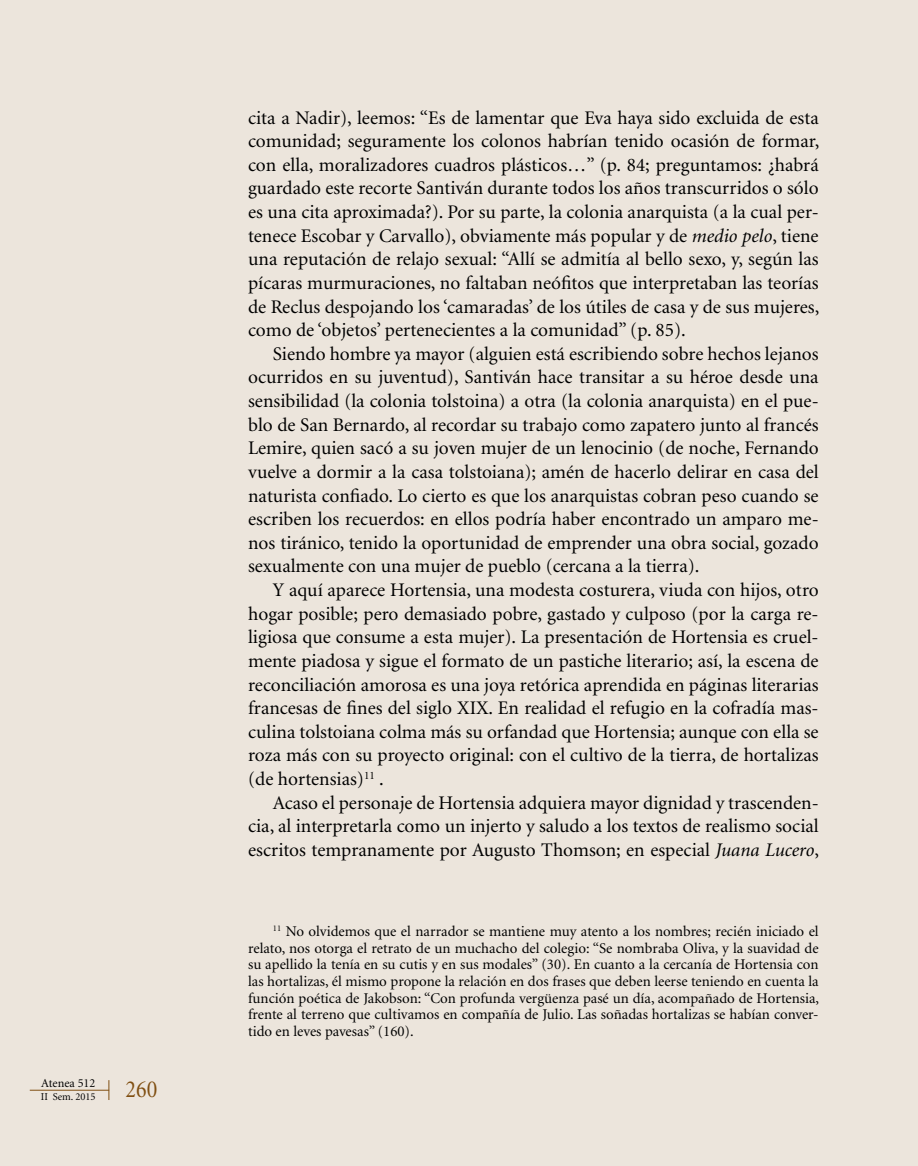
<style>
.page{position:relative;width:918px;height:1166px;background:#ece5dc}
.page>*{position:absolute;margin:0;border:0;box-sizing:border-box;transform-origin:0 0}
.t1{font:24.5px "Minion";color:#804f12;scale:.9 1}
.t2{font:19.25px/23.6px "Minion";color:#000;text-align:justify}
.t3{font:14.88px/16.6px "Minion";color:#000;text-align:justify}
.t4{font:12.25px "Minion";color:#000}
.t5{font:10.5px "Minion";color:#000}
.s1{font-style:italic}
</style>
<div class="page">
<hr style="left:30px;top:1090px;width:79px;height:1px;background:#804f12">
<svg style="left:109px;top:1080px;width:1px;height:20px"></svg>
<p class="t4" style="left:41px;top:1077px;width:56px">Atenea 512</p>
<p class="t5" style="left:41px;top:1091px;width:56px">II Sem. 2015</p>
<p class="t1" style="left:126px;top:1077px;width:37px">260</p>
<p class="t2" style="left:248px;top:106px;width:573px">cita a Nadir), leemos: “Es de lamentar que Eva haya sido excluida de esta comunidad; seguramente los colonos habrían tenido ocasión de formar, con ella, moralizadores cuadros plásticos…” (p. 84; preguntamos: ¿habrá guardado este recorte Santiván durante todos los años transcurridos o sólo es una cita aproximada?). Por su parte, la colonia anarquista (a la cual per&shy;tenece Escobar y Carvallo), obviamente más popular y de <span class="s1">medio pelo</span>, tiene una reputación de relajo sexual: “Allí se admitía al bello sexo, y, según las pícaras murmuraciones, no faltaban neófitos que interpretaban las teorías de Reclus despojando los ‘camaradas’ de los útiles de casa y de sus mujeres, como de ‘objetos’ pertenecientes a la comunidad” (p. 85).</p>
<p class="t2" style="left:248px;top:343px;width:572px;text-indent:25px">Siendo hombre ya mayor (alguien está escribiendo sobre hechos lejanos ocurridos en su juventud), Santiván hace transitar a su héroe desde una sensibilidad (la colonia tolstoina) a otra (la colonia anarquista) en el pue&shy;blo de San Bernardo, al recordar su trabajo como zapatero junto al francés Lemire, quien sacó a su joven mujer de un lenocinio (de noche, Fernando vuelve a dormir a la casa tolstoiana); amén de hacerlo delirar en casa del naturista confiado. Lo cierto es que los anarquistas cobran peso cuando se escriben los recuerdos: en ellos podría haber encontrado un amparo me&shy;nos tiránico, tenido la oportunidad de emprender una obra social, gozado sexualmente con una mujer de pueblo (cercana a la tierra).</p>
<p class="t2" style="left:248px;top:579px;width:572px;text-indent:25px">Y aquí aparece Hortensia, una modesta costurera, viuda con hijos, otro hogar posible; pero demasiado pobre, gastado y culposo (por la carga re&shy;ligiosa que consume a esta mujer). La presentación de Hortensia es cruel&shy;mente piadosa y sigue el formato de un pastiche literario; así, la escena de reconciliación amorosa es una joya retórica aprendida en páginas literarias francesas de fines del siglo XIX. En realidad el refugio en la cofradía mas&shy;culina tolstoiana colma más su orfandad que Hortensia; aunque con ella se roza más con su proyecto original: con el cultivo de la tierra, de hortalizas (de hortensias)<sup>11</sup> .</p>
<p class="t2" style="left:248px;top:791px;width:572px;text-indent:25px">Acaso el personaje de Hortensia adquiera mayor dignidad y trascenden&shy;cia, al interpretarla como un injerto y saludo a los textos de realismo social escritos tempranamente por Augusto Thomson; en especial <span class="s1">Juana Lucero</span>,</p>
<p class="t3" style="left:248px;top:923px;width:572px;text-indent:25px"><sup>11</sup> No olvidemos que el narrador se mantiene muy atento a los nombres; recién iniciado el relato, nos otorga el retrato de un muchacho del colegio: “Se nombraba Oliva, y la suavidad de su apellido la tenía en su cutis y en sus modales” (30). En cuanto a la cercanía de Hortensia con las hortalizas, él mismo propone la relación en dos frases que deben leerse teniendo en cuenta la función poética de Jakobson: “Con profunda vergüenza pasé un día, acompañado de Hortensia, frente al terreno que cultivamos en compañía de Julio. Las soñadas hortalizas se habían conver&shy;tido en leves pavesas” (160).</p>
</div>
